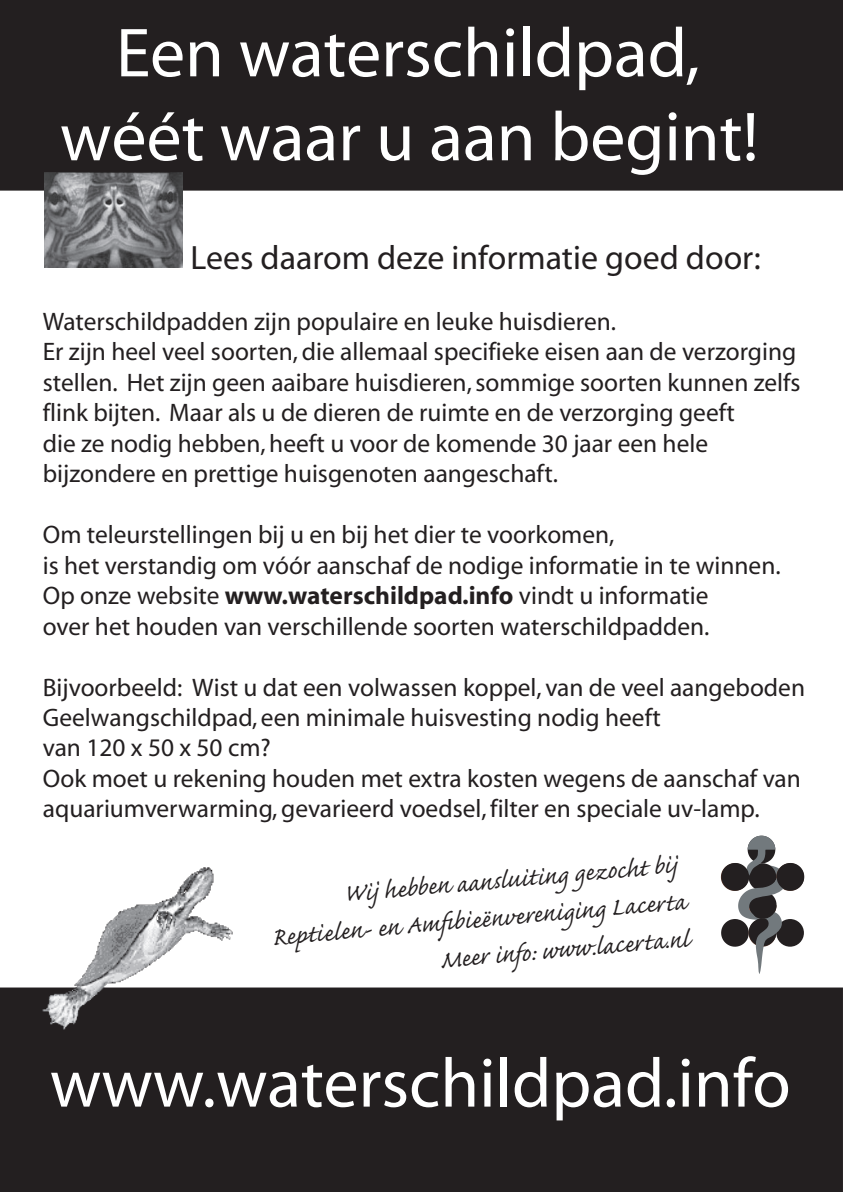
<style>
.page{position:relative;width:843px;height:1192px;background:#fff}
.page>*{position:absolute;margin:0;border:0;box-sizing:border-box;transform-origin:0 0}
.t1{font:69.9px/83.9px "Myriad";color:#fff;text-align:center}
.t2{font:33.8px "Myriad";color:#231f20}
.t3{font:31px/37.2px "Caflisch Script Pro";color:#231f20;text-align:right}
.t4{font:25.4px/30.5px "Myriad";color:#231f20}
.s1{font-weight:700}
</style>
<div class="page">
<div style="left:0;top:0;width:843px;height:191px;background:#231f20"></div>
<div style="left:0;top:987px;width:843px;height:205px;background:#231f20"></div>
<img style="left:41px;top:867px;width:192px;height:163px">
<img style="left:44px;top:172px;width:138px;height:95px">
<svg style="left:721px;top:835px;width:83px;height:139px"></svg>
<h1 class="t1" style="left:60px;top:14px;width:700px">Een waterschildpad, wéét waar u aan begint!</h1>
<h2 class="t2" style="left:191px;top:241px;width:572px">Lees daarom deze informatie goed door:</h2>
<p class="t4" style="left:43px;top:307px;width:759px">Waterschildpadden zijn populaire en leuke huisdieren.<br>Er zijn heel veel soorten, die allemaal specifieke eisen aan de verzorging stellen. Het zijn geen aaibare huisdieren, sommige soorten kunnen zelfs flink bijten. Maar als u de dieren de ruimte en de verzorging geeft<br>die ze nodig hebben, heeft u voor de komende 30 jaar een hele bijzondere en prettige huisgenoten aangeschaft.</p>
<p class="t4" style="left:43px;top:520px;width:739px">Om teleurstellingen bij u en bij het dier te voorkomen,<br>is het verstandig om vóór aanschaf de nodige informatie in te winnen.<br>Op onze website <span class="s1">www.waterschildpad.info</span> vindt u informatie<br>over het houden van verschillende soorten waterschildpadden.</p>
<p class="t4" style="left:43px;top:673px;width:764px">Bijvoorbeeld: Wist u dat een volwassen koppel, van de veel aangeboden Geelwangschildpad, een minimale huisvesting nodig heeft<br>van 120 x 50 x 50 cm?<br>Ook moet u rekening houden met extra kosten wegens de aanschaf van aquariumverwarming, gevarieerd voedsel, filter en speciale uv-lamp.</p>
<p class="t3" style="left:267px;top:885px;width:417px;rotate:-5deg">Wij hebben aansluiting gezocht bij<br>Reptielen- en Amfi bieënvereniging Lacerta<br>Meer info: www.lacerta.nl</p>
<h1 class="t1" style="left:50px;top:1044px;width:742px">www.waterschildpad.info</h1>
</div>
